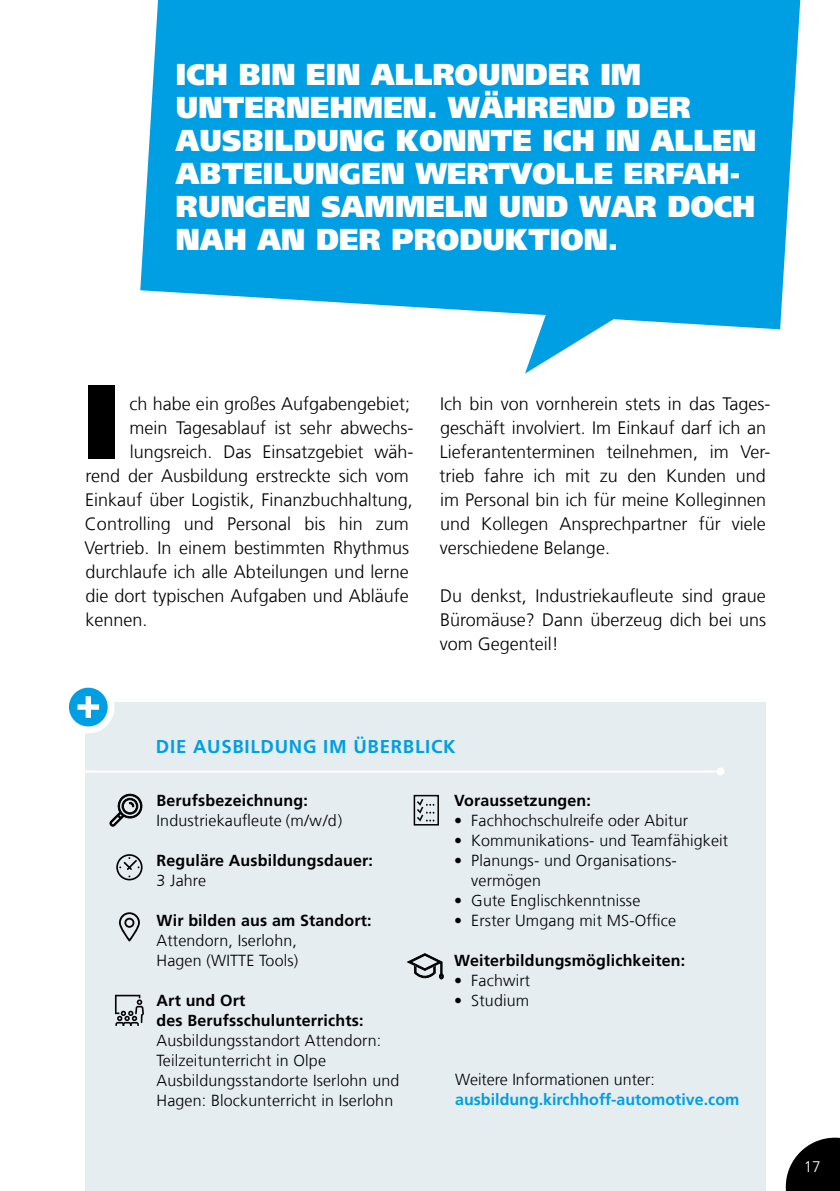
<style>
.page{position:relative;width:840px;height:1191px;background:#fff}
.page>*{position:absolute;margin:0;border:0;box-sizing:border-box;transform-origin:0 0}
.t1{font:900 30px/33px "Frutiger LT";letter-spacing:.005em;color:#fff;scale:.94 1}
.t2{font:700 18.6px "Frutiger LT Com";letter-spacing:.04em;color:#009fe3}
.t3{font:300 18px/24px "Frutiger LT Com";color:#000}
.t4{font:300 16px/20px "Frutiger LT Com";letter-spacing:.01em;color:#000}
.t5{font:700 16px/20px "Frutiger LT Com";letter-spacing:.01em;color:#000}
.t6{font:700 16px "Frutiger LT Com";color:#009fe3}
.t7{font:300 15.4px "Frutiger LT Com";color:#fff}
</style>
<div class="page">
<svg style="left:785px;top:1137px;width:54px;height:54px"></svg>
<div style="left:85px;top:702px;width:680px;height:489px;background:#e5edf1"></div>
<svg style="left:65px;top:684px;width:46px;height:46px"></svg>
<div style="left:62px;top:681px;width:52px;height:52px;border:7px solid #fff;border-radius:50%"></div>
<svg style="left:77px;top:696px;width:22px;height:22px"></svg>
<hr style="left:85px;top:770px;width:635px;height:2px;background:#fff">
<div style="left:716px;top:767px;width:8px;height:8px;background:#fff;border-radius:50%"></div>
<svg style="left:140px;top:0;width:659px;height:329px;background:#13a6e5"></svg>
<svg style="left:524px;top:288px;width:122px;height:85px"></svg>
<div style="left:88px;top:385px;width:26px;height:74px;background:#000"></div>
<svg style="left:109px;top:794px;width:34px;height:32px"></svg>
<svg style="left:119px;top:912px;width:21px;height:29px"></svg>
<div style="left:413px;top:795px;width:25px;height:30px;border:2px solid #000"></div>
<svg style="left:415px;top:797px;width:19px;height:25px"></svg>
<svg style="left:116px;top:854px;width:26px;height:26px"></svg>
<svg style="left:407px;top:953px;width:36px;height:27px"></svg>
<svg style="left:115px;top:994px;width:29px;height:32px"></svg>
<h1 class="t1" style="left:176px;top:58px;width:618px">ICH BIN EIN ALLROUNDER IM<br>UNTERNEHMEN. WÄHREND DER<br>AUSBILDUNG KONNTE ICH IN ALLEN<br>ABTEILUNGEN WERTVOLLE ERFAH-<br>RUNGEN SAMMELN UND WAR DOCH<br>NAH AN DER PRODUKTION.</h1>
<p class="t3" style="left:129px;top:391px;width:282px">ch habe ein großes Aufgabengebiet;</p>
<p class="t3" style="left:129px;top:415px;width:285px">mein Tagesablauf ist sehr abwechs-</p>
<p class="t3" style="left:130px;top:439px;width:285px">lungsreich. Das Einsatzgebiet wäh-</p>
<p class="t3" style="left:85px;top:463px;width:325px">rend der Ausbildung erstreckte sich vom</p>
<p class="t3" style="left:85px;top:487px;width:329px">Einkauf über Logistik, Finanzbuchhaltung,</p>
<p class="t3" style="left:85px;top:511px;width:325px">Controlling und Personal bis hin zum</p>
<p class="t3" style="left:84px;top:535px;width:326px">Vertrieb. In einem bestimmten Rhythmus</p>
<p class="t3" style="left:85px;top:559px;width:325px">durchlaufe ich alle Abteilungen und lerne</p>
<p class="t3" style="left:85px;top:583px;width:324px">die dort typischen Aufgaben und Abläufe</p>
<p class="t3" style="left:85px;top:607px;width:64px">kennen.</p>
<p class="t3" style="left:439px;top:391px;width:332px">Ich bin von vornherein stets in das Tages&shy;geschäft involviert. Im Einkauf darf ich an Lieferantenterminen teilnehmen, im Ver&shy;trieb fahre ich mit zu den Kunden und im Personal bin ich für meine Kolleginnen und Kollegen Ansprechpartner für viele verschiedene Belange.</p>
<p class="t3" style="left:439px;top:583px;width:328px;text-align:justify">Du denkst, Industriekaufleute sind graue Büromäuse? Dann überzeug dich bei uns vom Gegenteil!</p>
<p class="t2" style="left:156px;top:735px;width:301px">DIE AUSBILDUNG IM ÜBERBLICK</p>
<p class="t5" style="left:156px;top:790px;width:153px">Berufsbezeichnung:</p>
<p class="t4" style="left:156px;top:810px;width:187px">Industriekaufleute (m/w/d)</p>
<p class="t5" style="left:156px;top:850px;width:218px">Reguläre Ausbildungsdauer:</p>
<p class="t4" style="left:156px;top:870px;width:51px">3 Jahre</p>
<p class="t5" style="left:156px;top:910px;width:216px">Wir bilden aus am Standort:</p>
<p class="t4" style="left:156px;top:930px;width:143px">Attendorn, Iserlohn,<br>Hagen (WITTE Tools)</p>
<p class="t5" style="left:156px;top:990px;width:208px">Art und Ort<br>des Berufsschulunterrichts:</p>
<p class="t4" style="left:156px;top:1030px;width:244px">Ausbildungsstandort Attendorn:<br>Teilzeitunterricht in Olpe Ausbildungsstandorte Iserlohn und Hagen: Blockunterricht in Iserlohn</p>
<p class="t5" style="left:454px;top:790px;width:138px">Voraussetzungen:</p>
<p class="t4" style="left:454px;top:810px;width:235px">• Fachhochschulreife oder Abitur</p>
<p class="t4" style="left:454px;top:830px;width:275px">• Kommunikations- und Teamfähigkeit</p>
<p class="t4" style="left:471px;top:850px;width:207px;text-indent:-17px">• Planungs- und Organisations&shy;vermögen</p>
<p class="t4" style="left:454px;top:890px;width:187px">• Gute Englischkenntnisse</p>
<p class="t4" style="left:454px;top:910px;width:223px">• Erster Umgang mit MS-Office</p>
<p class="t5" style="left:454px;top:950px;width:232px">Weiterbildungsmöglichkeiten:</p>
<p class="t4" style="left:454px;top:970px;width:77px">• Fachwirt</p>
<p class="t4" style="left:454px;top:990px;width:76px">• Studium</p>
<p class="t4" style="left:455px;top:1069px;width:201px">Weitere Informationen unter:</p>
<p class="t6" style="left:455px;top:1089px;width:285px">ausbildung.kirchhoff-automotive.com</p>
<p class="t7" style="left:803px;top:1156px;width:19px">17</p>
</div>
